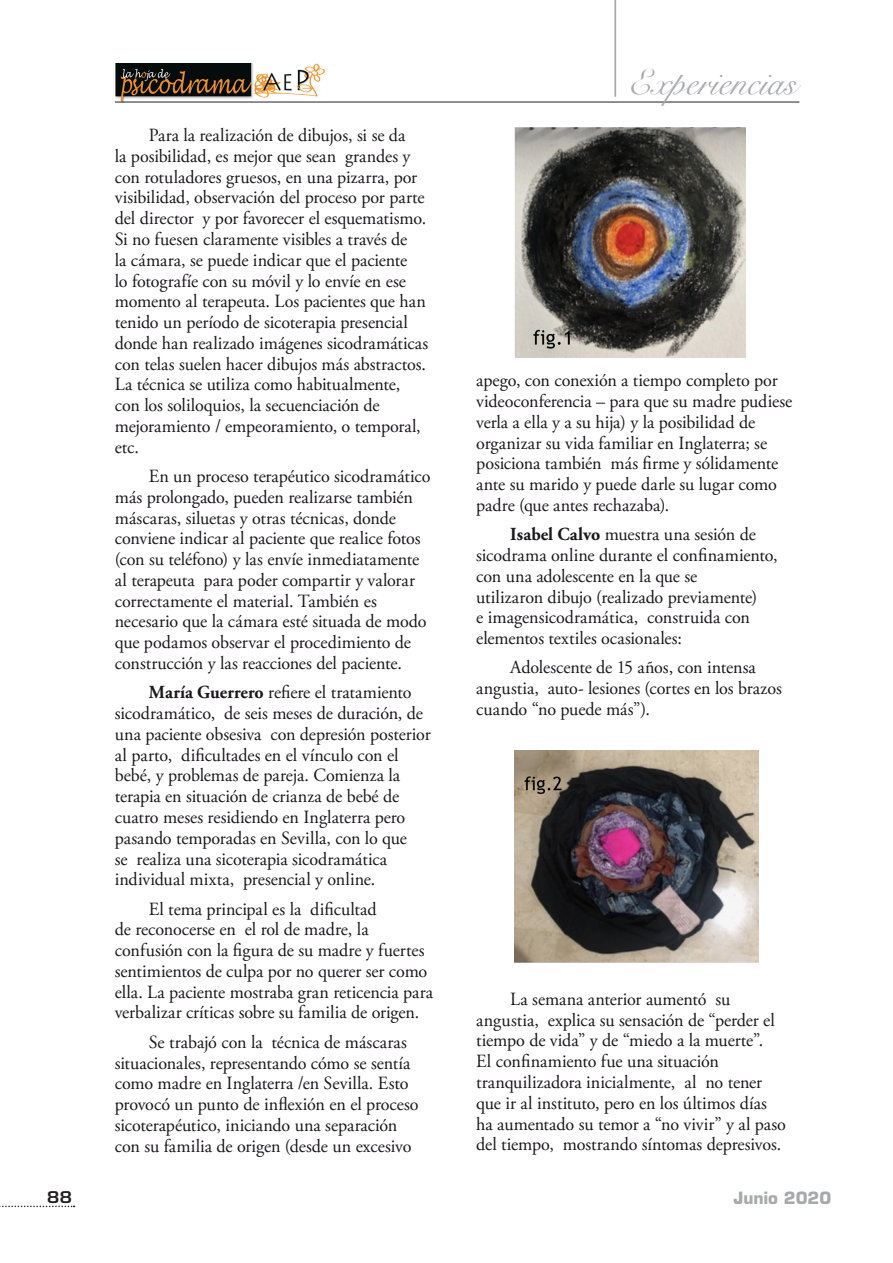
<style>
.page{position:relative;width:893px;height:1263px;background:#fff}
.page>*{position:absolute;margin:0;border:0;box-sizing:border-box;transform-origin:0 0}
.t1{font:36px "Snell Roundhand";letter-spacing:.005em;color:#a8a9ad}
.Texto{font:18.6px/20.7px "Adobe Garamond Pro";letter-spacing:-.005em;color:#1a171b}
.t2{font:700 16.5px "Eurostile LT Std";color:#a8a9ad}
.t3{font:600 15.75px "Eurostile LT Std";color:#231f20;scale:1.15 1}
.s1{font-weight:700;font-size:18.3px}
</style>
<div class="page">
<img style="left:115px;top:64px;width:212px;height:38px">
<hr style="left:115px;top:102px;width:684px;height:1px;background:#231f20">
<svg style="left:0;top:1205px;width:75px;height:2px"></svg>
<hr style="left:614px;top:0;width:2px;height:97px;background:#231f20">
<img style="left:514px;top:128px;width:232px;height:229px">
<img style="left:514px;top:750px;width:244px;height:212px">
<p class="Texto" style="left:115px;top:125px;width:315px;text-indent:34px">Para la realización de dibujos, si se da<br>la posibilidad, es mejor que sean grandes y con rotuladores gruesos, en una pizarra, por visibilidad, observación del proceso por parte del director y por favorecer el esquematismo.<br>Si no fuesen claramente visibles a través de<br>la cámara, se puede indicar que el paciente<br>lo fotografíe con su móvil y lo envíe en ese momento al terapeuta. Los pacientes que han tenido un período de sicoterapia presencial donde han realizado imágenes sicodramáticas con telas suelen hacer dibujos más abstractos.<br>La técnica se utiliza como habitualmente, con los soliloquios, la secuenciación de mejoramiento / empeoramiento, o temporal, etc.</p>
<p class="Texto" style="left:115px;top:466px;width:317px;text-indent:34px">En un proceso terapéutico sicodramático más prolongado, pueden realizarse también máscaras, siluetas y otras técnicas, donde conviene indicar al paciente que realice fotos (con su teléfono) y las envíe inmediatamente al terapeuta para poder compartir y valorar correctamente el material. También es necesario que la cámara esté situada de modo que podamos observar el procedimiento de construcción y las reacciones del paciente.</p>
<p class="Texto" style="left:115px;top:683px;width:317px;text-indent:34px"><span class="s1">María Guerrero</span> refiere el tratamiento sicodramático, de seis meses de duración, de una paciente obsesiva con depresión posterior al parto, dificultades en el vínculo con el bebé, y problemas de pareja. Comienza la terapia en situación de crianza de bebé de cuatro meses residiendo en Inglaterra pero pasando temporadas en Sevilla, con lo que<br>se realiza una sicoterapia sicodramática individual mixta, presencial y online.</p>
<p class="Texto" style="left:115px;top:899px;width:320px;text-indent:34px">El tema principal es la dificultad<br>de reconocerse en el rol de madre, la confusión con la figura de su madre y fuertes sentimientos de culpa por no querer ser como ella. La paciente mostraba gran reticencia para verbalizar críticas sobre su familia de origen.</p>
<p class="Texto" style="left:115px;top:1032px;width:305px;text-indent:34px">Se trabajó con la técnica de máscaras situacionales, representando cómo se sentía como madre en Inglaterra /en Sevilla. Esto provocó un punto de inflexión en el proceso sicoterapéutico, iniciando una separación con su familia de origen (desde un excesivo</p>
<h1 class="t1" style="left:628px;top:54px;width:170px">Experiencias</h1>
<p class="Texto" style="left:476px;top:371px;width:317px">apego, con conexión a tiempo completo por videoconferencia – para que su madre pudiese verla a ella y a su hija) y la posibilidad de organizar su vida familiar en Inglaterra; se posiciona también más firme y sólidamente ante su marido y puede darle su lugar como padre (que antes rechazaba).</p>
<p class="Texto" style="left:476px;top:525px;width:303px;text-indent:34px"><span class="s1">Isabel Calvo</span> muestra una sesión de sicodrama online durante el confinamiento, con una adolescente en la que se<br>utilizaron dibujo (realizado previamente)<br>e imagensicodramática, construida con elementos textiles ocasionales:</p>
<p class="Texto" style="left:476px;top:658px;width:307px;text-indent:34px">Adolescente de 15 años, con intensa angustia, auto- lesiones (cortes en los brazos cuando “no puede más”).</p>
<p class="Texto" style="left:476px;top:989px;width:311px;text-indent:34px">La semana anterior aumentó su angustia, explica su sensación de “perder el tiempo de vida” y de “miedo a la muerte”.<br>El confinamiento fue una situación tranquilizadora inicialmente, al no tener que ir al instituto, pero en los últimos días ha aumentado su temor a “no vivir” y al paso del tiempo, mostrando síntomas depresivos.</p>
<p class="t3" style="left:47px;top:1187px;width:24px">88</p>
<p class="t2" style="left:733px;top:1188px;width:99px">Junio 2020</p>
</div>
